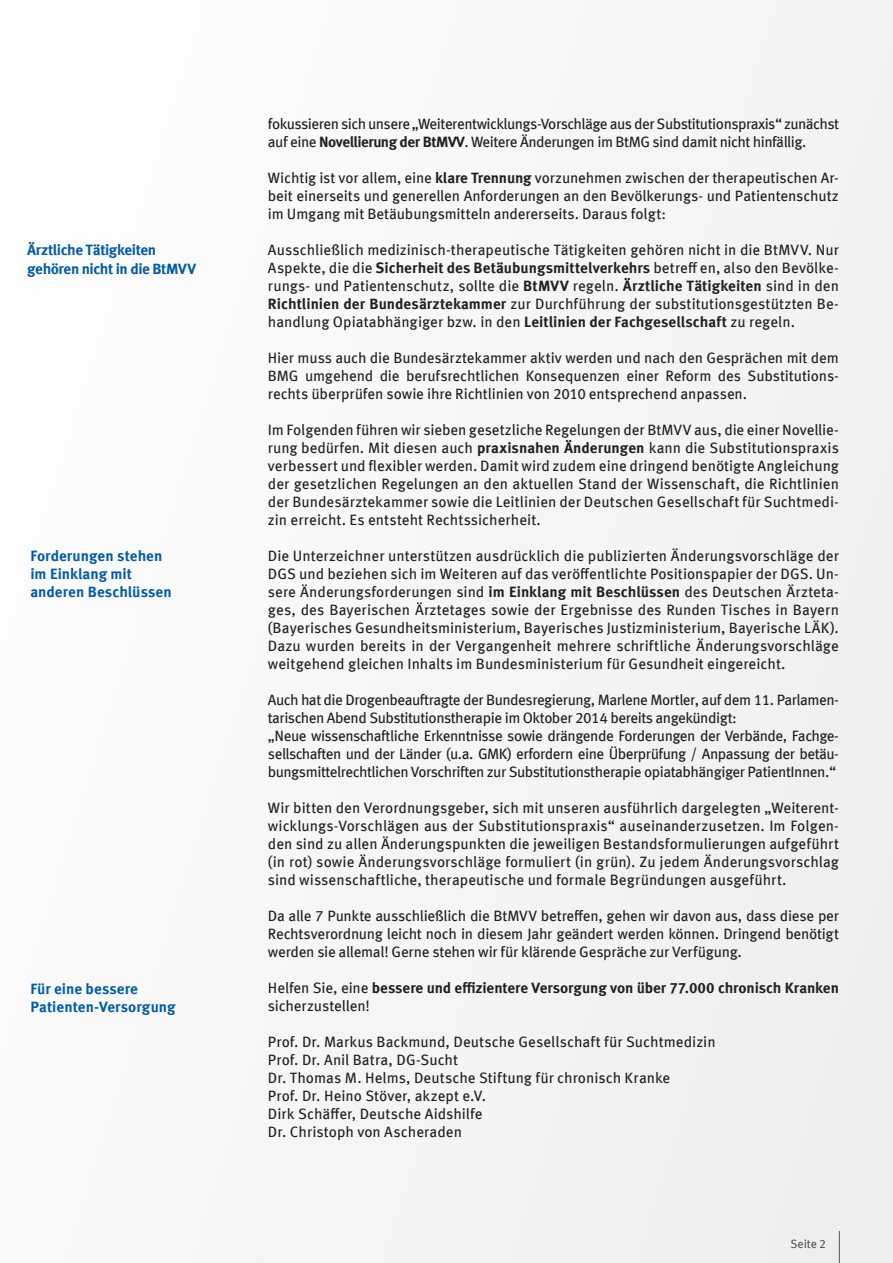
<style>
.page{position:relative;width:893px;height:1263px;background:#f6f6f7}
.page>*{position:absolute;margin:0;border:0;box-sizing:border-box;transform-origin:0 0}
.t1{font:15px/18px "Meta OFC";letter-spacing:-.025em;color:#231f20;text-align:justify}
.t2{font:15px/18px "Meta OFC";color:#231f20}
.t3{font:700 15px/18px "Meta OFC";letter-spacing:-.005em;color:#231f20}
.t4{font:700 15px/18px "Meta OFC";color:#015aaa}
.t5{font:700 15px/19.5px "Meta OFC";letter-spacing:-.025em;color:#015aaa}
.t6{font:12px "Meta OFC";letter-spacing:-.005em;color:#57585a}
.s1{font-weight:700}
.s2{font-weight:400}
</style>
<div class="page">
<hr style="left:839px;top:1231px;width:1px;height:32px;background:#57585a">
<p class="t5" style="left:27px;top:240px;width:170px">Ärztliche Tätigkeiten gehören nicht in die BtMVV</p>
<p class="t4" style="left:30px;top:547px;width:143px">Forderungen stehen im Einklang mit anderen Beschlüssen</p>
<p class="t4" style="left:30px;top:980px;width:147px">Für eine bessere<br>Patienten-Versorgung</p>
<p class="t1" style="left:268px;top:115px;width:573px">fokussieren sich unsere „Weiterentwicklungs-Vorschläge aus der Substitutionspraxis“ zunächst auf eine <span class="s1">Novellierung der BtMVV</span>. Weitere Änderungen im BtMG sind damit nicht hinfällig.</p>
<p class="t1" style="left:268px;top:169px;width:573px">Wichtig ist vor allem, eine <span class="s1">klare Trennung</span> vorzunehmen zwischen der therapeutischen Ar&shy;beit einerseits und generellen Anforderungen an den Bevölkerungs- und Patientenschutz im Umgang mit Betäubungsmitteln andererseits. Daraus folgt:</p>
<p class="t1" style="left:268px;top:241px;width:573px">Ausschließlich medizinisch-therapeutische Tätigkeiten gehören nicht in die BtMVV. Nur Aspekte, die die <span class="s1">Sicherheit des Betäubungsmittelverkehrs</span> betreff en, also den Bevölke&shy;rungs- und Patientenschutz, sollte die <span class="s1">BtMVV</span> regeln. <span class="s1">Ärztliche Tätigkeiten</span> sind in den <span class="s1">Richtlinien der Bundesärztekammer</span> zur Durchführung der substitutionsgestützten Be&shy;handlung Opiatabhängiger bzw. in den <span class="s1">Leitlinien der Fachgesellschaft</span> zu regeln.</p>
<p class="t1" style="left:268px;top:349px;width:573px">Hier muss auch die Bundesärztekammer aktiv werden und nach den Gesprächen mit dem BMG umgehend die berufsrechtlichen Konsequenzen einer Reform des Substitutions&shy;rechts überprüfen sowie ihre Richtlinien von 2010 entsprechend anpassen.</p>
<p class="t1" style="left:268px;top:421px;width:573px">Im Folgenden führen wir sieben gesetzliche Regelungen der BtMVV aus, die einer Novellie&shy;rung bedürfen. Mit diesen auch <span class="s1">praxisnahen Änderungen</span> kann die Substitutionspraxis verbessert und flexibler werden. Damit wird zudem eine dringend benötigte Angleichung der gesetzlichen Regelungen an den aktuellen Stand der Wissenschaft, die Richtlinien der Bundesärztekammer sowie die Leitlinien der Deutschen Gesellschaft für Suchtmedi&shy;zin erreicht. Es entsteht Rechtssicherheit.</p>
<p class="t1" style="left:268px;top:547px;width:573px">Die Unterzeichner unterstützen ausdrücklich die publizierten Änderungsvorschläge der DGS und beziehen sich im Weiteren auf das veröffentlichte Positionspapier der DGS. Un&shy;sere Änderungsforderungen sind <span class="s1">im Einklang mit Beschlüssen</span> des Deutschen Ärzteta&shy;ges, des Bayerischen Ärztetages sowie der Ergebnisse des Runden Tisches in Bayern (Bayerisches Gesundheitsministerium, Bayerisches Justizministerium, Bayerische LÄK).<br>Dazu wurden bereits in der Vergangenheit mehrere schriftliche Änderungsvorschläge weitgehend gleichen Inhalts im Bundesministerium für Gesundheit eingereicht.</p>
<p class="t1" style="left:268px;top:691px;width:573px;text-align:left">Auch hat die Drogenbeauftragte der Bundesregierung, Marlene Mortler, auf dem 11. Parlamen&shy;tarischen Abend Substitutionstherapie im Oktober 2014 bereits angekündigt:<br>„Neue wissenschaftliche Erkenntnisse sowie drängende Forderungen der Verbände, Fachge&shy;sellschaften und der Länder (u.a. GMK) erfordern eine Überprüfung / Anpassung der betäu&shy;bungsmittelrechtlichen Vorschriften zur Substitutionstherapie opiatabhängiger PatientInnen.“</p>
<p class="t1" style="left:268px;top:799px;width:573px">Wir bitten den Verordnungsgeber, sich mit unseren ausführlich dargelegten „Weiterent&shy;wicklungs-Vorschlägen aus der Substitutionspraxis“ auseinanderzusetzen. Im Folgen&shy;den sind zu allen Änderungspunkten die jeweiligen Bestandsformulierungen aufgeführt (in rot) sowie Änderungsvorschläge formuliert (in grün). Zu jedem Änderungsvorschlag sind wissenschaftliche, therapeutische und formale Begründungen ausgeführt.</p>
<p class="t1" style="left:268px;top:907px;width:573px">Da alle 7 Punkte ausschließlich die BtMVV betreffen, gehen wir davon aus, dass diese per Rechtsverordnung leicht noch in diesem Jahr geändert werden können. Dringend benötigt werden sie allemal! Gerne stehen wir für klärende Gespräche zur Verfügung.</p>
<p class="t3" style="left:268px;top:979px;width:573px"><span class="s2">Helfen Sie, eine</span> bessere und effizientere Versorgung von über 77.000 chronisch Kranken <span class="s2">sicherzustellen!</span></p>
<p class="t2" style="left:268px;top:1033px;width:449px">Prof. Dr. Markus Backmund, Deutsche Gesellschaft für Suchtmedizin Prof. Dr. Anil Batra, DG-Sucht<br>Dr. Thomas M. Helms, Deutsche Stiftung für chronisch Kranke<br>Prof. Dr. Heino Stöver, akzept e.V.<br>Dirk Schäffer, Deutsche Aidshilfe<br>Dr. Christoph von Ascheraden</p>
<p class="t6" style="left:790px;top:1236px;width:37px">Seite 2</p>
</div>
